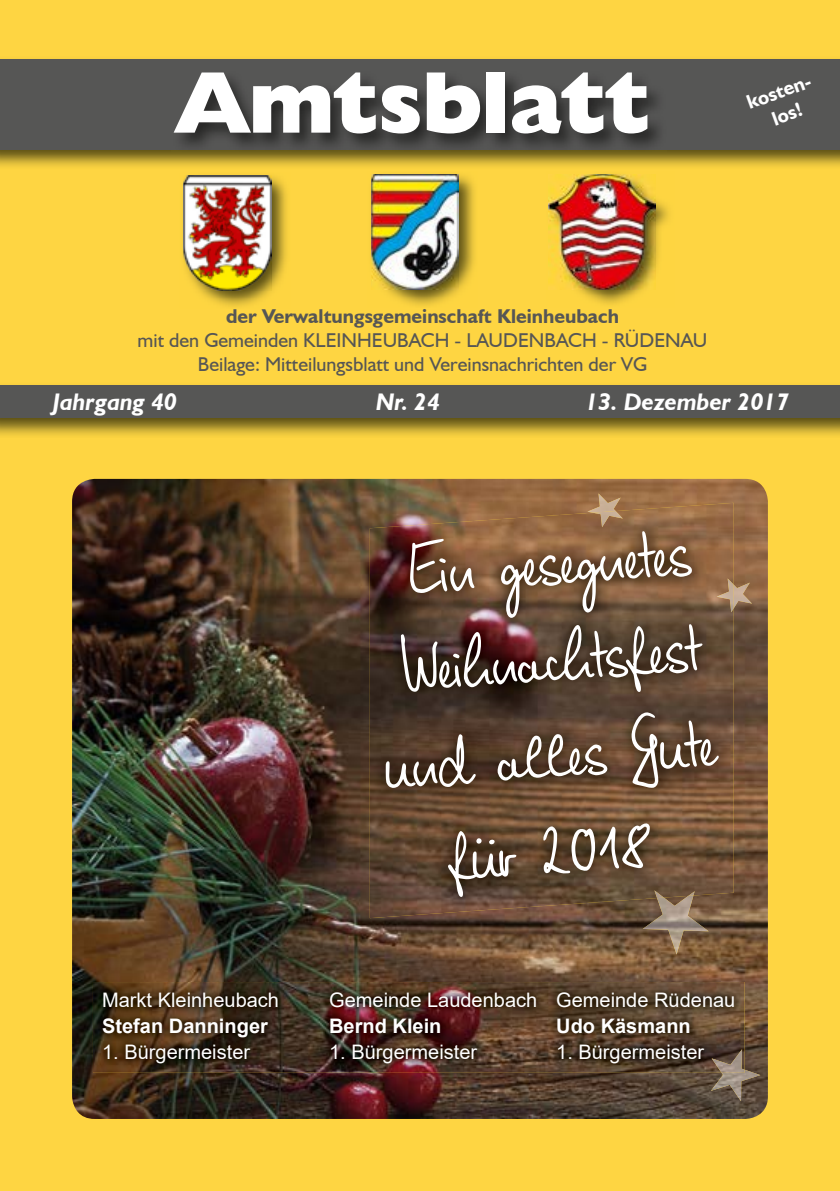
<style>
.page{position:relative;width:840px;height:1191px;background:#fff}
.page>*{position:absolute;margin:0;border:0;box-sizing:border-box;transform-origin:0 0}
.t1{font:800 88px "Humanist 521 BT";color:#fff}
.t2{font:80px/96px "EVELYN HAND 1";color:#fff;text-align:center}
.t3{font:italic 700 24px "Humanist 521 BT";color:#fff}
.t4{font:20px/24px "Humanist 521 BT";color:#565655;text-align:center}
.t5{font:20px "Arial";color:#fff}
.t6{font:700 20px "Humanist 521 BT";color:#565655}
.t7{font:700 20px "Arial";color:#fff}
.t8{font:700 20px/24px "Humanist 521 BT";color:#fff;text-align:center}
</style>
<div class="page">
<div style="left:0;top:0;width:839px;height:1191px;background:#fed542"></div>
<img style="left:0;top:150px;width:839px;height:17px">
<svg style="left:0;top:59px;width:839px;height:91px;background:#4c4c4b"></svg>
<img style="left:0;top:418px;width:839px;height:18px">
<div style="left:0;top:385px;width:839px;height:33px;background:#565655"></div>
<img style="left:199px;top:175px;width:88px;height:132px">
<img style="left:183px;top:175px;width:88px;height:115px">
<img style="left:384px;top:174px;width:91px;height:132px">
<img style="left:371px;top:174px;width:87px;height:115px">
<img style="left:578px;top:198px;width:91px;height:106px">
<img style="left:548px;top:174px;width:107px;height:116px">
<img style="left:72px;top:479px;width:695px;height:640px">
<img style="left:93px;top:982px;width:651px;height:90px">
<img style="left:369px;top:503px;width:364px;height:415px">
<img style="left:642px;top:895px;width:66px;height:59px">
<img style="left:654px;top:890px;width:40px;height:8px">
<img style="left:710px;top:1069px;width:50px;height:32px">
<img style="left:711px;top:1049px;width:33px;height:23px">
<img style="left:733px;top:582px;width:18px;height:26px">
<img style="left:716px;top:578px;width:17px;height:34px">
<img style="left:587px;top:493px;width:33px;height:19px">
<img style="left:592px;top:511px;width:30px;height:16px">
<h1 class="t1" style="left:175px;top:48px;width:475px">Amtsblatt</h1>
<p class="t8" style="left:742px;top:91px;width:72px;rotate:-20deg">kosten&shy;los!</p>
<p class="t6" style="left:226px;top:303px;width:394px">der Verwaltungsgemeinschaft Kleinheubach</p>
<p class="t4" style="left:137px;top:328px;width:571px">mit den Gemeinden KLEINHEUBACH - LAUDENBACH - RÜDENAU<br>Beilage: Mitteilungsblatt und Vereinsnachrichten der VG</p>
<p class="t3" style="left:53px;top:386px;width:125px">Jahrgang 40</p>
<p class="t3" style="left:376px;top:386px;width:66px">Nr. 24</p>
<p class="t3" style="left:585px;top:386px;width:205px">13. Dezember 2017</p>
<h2 class="t2" style="left:367px;top:528px;width:333px;rotate:-4deg">Ein gesegnetes<br>Weihnachtsfest und alles Gute für 2018</h2>
<p class="t5" style="left:102px;top:986px;width:178px">Markt Kleinheubach</p>
<p class="t5" style="left:329px;top:986px;width:407px">Gemeinde Laudenbach Gemeinde Rüdenau</p>
<p class="t7" style="left:102px;top:1012px;width:167px">Stefan Danninger</p>
<p class="t7" style="left:329px;top:1012px;width:114px">Bernd Klein</p>
<p class="t7" style="left:556px;top:1012px;width:136px">Udo Käsmann</p>
<p class="t5" style="left:102px;top:1038px;width:149px">1. Bürgermeister</p>
<p class="t5" style="left:329px;top:1038px;width:149px">1. Bürgermeister</p>
<p class="t5" style="left:556px;top:1038px;width:149px">1. Bürgermeister</p>
</div>
